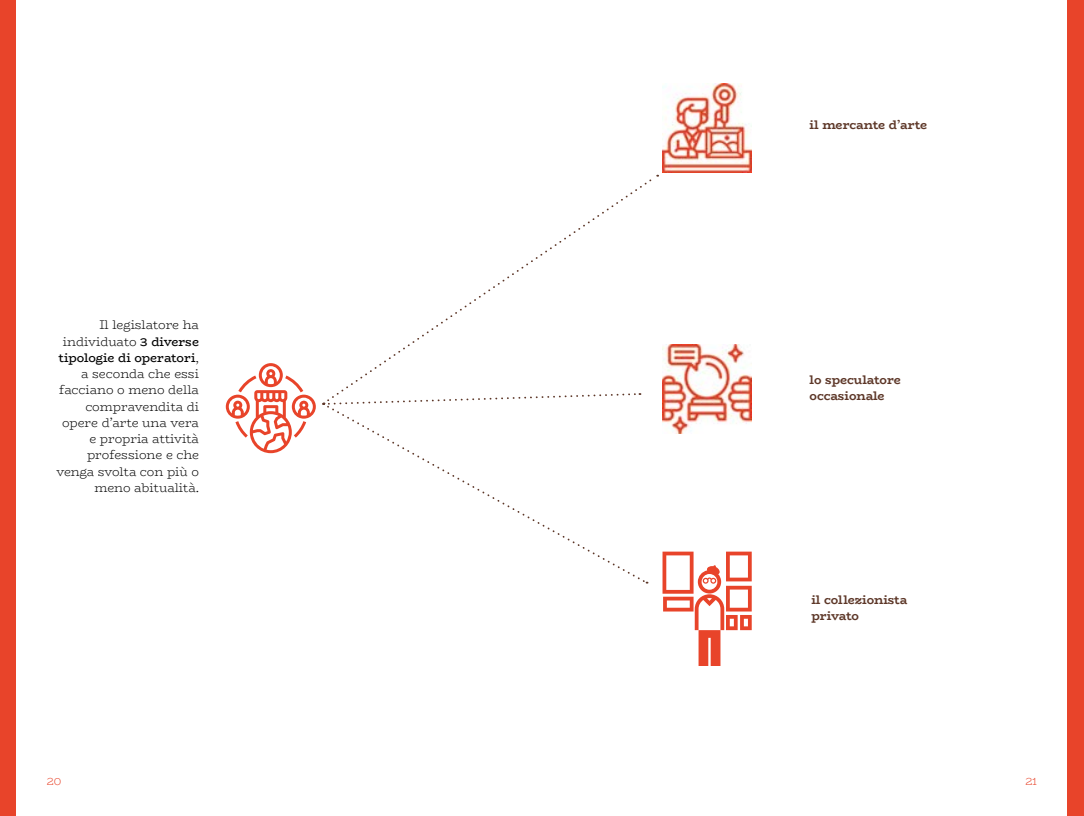
<style>
.page{position:relative;width:1084px;height:816px;background:#fff}
.page>*{position:absolute;margin:0;border:0;box-sizing:border-box;transform-origin:0 0}
.t1{font:300 12.5px/16.2px "Bio Rhyme";letter-spacing:-.005em;color:#000;text-align:right}
.t2{font:700 12.5px/16.2px "Bio Rhyme";letter-spacing:-.005em;color:#5d3728}
.t3{font:300 11.25px "Bio Rhyme";color:#e8442a}
.s1{font-weight:400}
</style>
<div class="page">
<div style="left:0;top:0;width:16px;height:815px;background:#e8442a"></div>
<div style="left:1068px;top:0;width:16px;height:815px;background:#e8442a"></div>
<img style="left:662px;top:345px;width:89px;height:89px">
<img style="left:662px;top:83px;width:89px;height:89px">
<svg style="left:226px;top:363px;width:90px;height:90px"></svg>
<svg style="left:662px;top:551px;width:89px;height:114px"></svg>
<svg style="left:341px;top:175px;width:316px;height:220px"></svg>
<svg style="left:327px;top:405px;width:319px;height:178px"></svg>
<svg style="left:323px;top:392px;width:317px;height:13px"></svg>
<p class="t1" style="left:56px;top:316px;width:144px">Il legislatore ha individuato <span class="s1">3 diverse tipologie di operatori</span>, a seconda che essi facciano o meno della compravendita di opere d’arte una vera e propria attività professione e che venga svolta con più o meno abitualità.</p>
<p class="t2" style="left:809px;top:116px;width:119px">il mercante d’arte</p>
<p class="t2" style="left:809px;top:371px;width:93px">lo speculatore occasionale</p>
<p class="t2" style="left:811px;top:590px;width:97px">il collezionista privato</p>
<p class="t3" style="left:47px;top:772px;width:16px">20</p>
<p class="t3" style="left:1025px;top:772px;width:13px">21</p>
</div>
